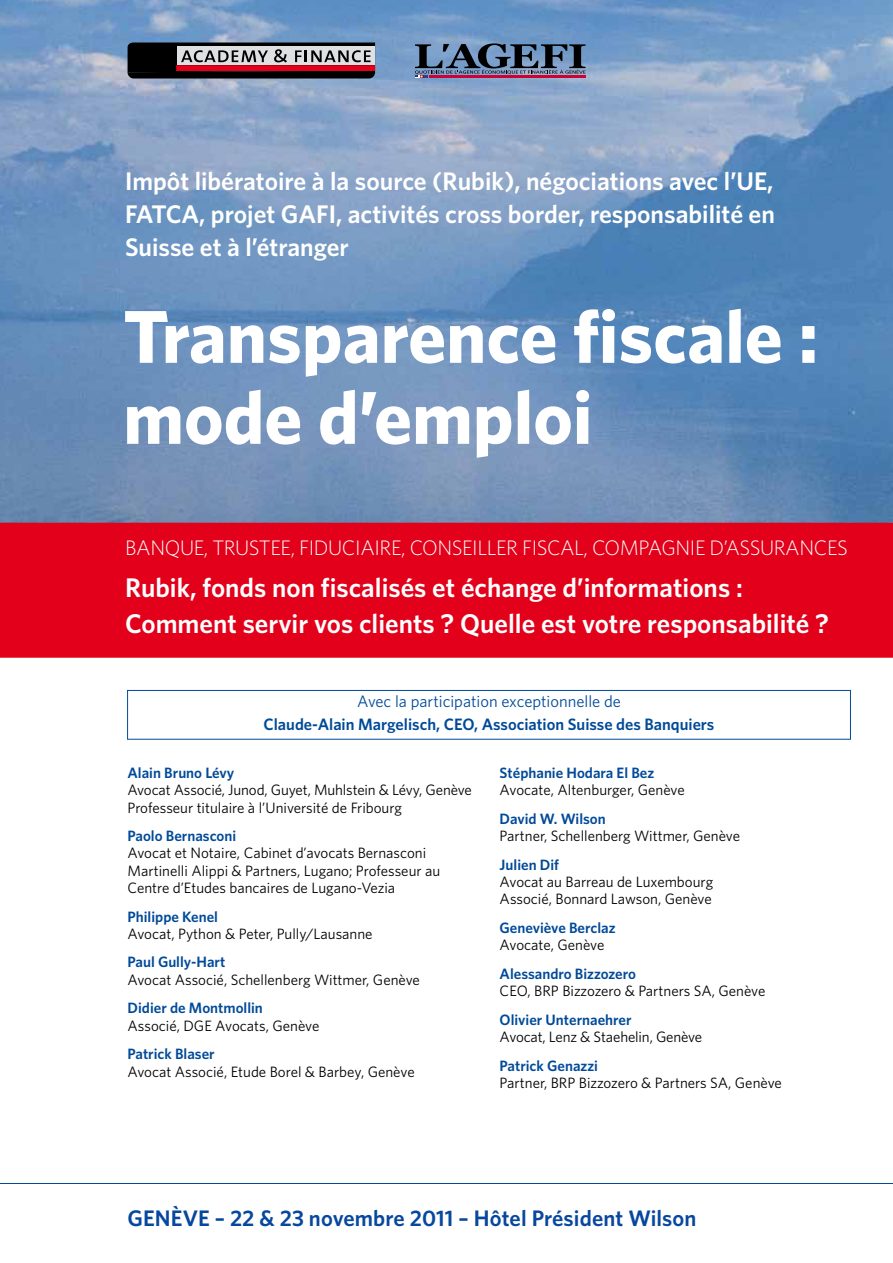
<style>
.page{position:relative;width:893px;height:1263px;background:#fff}
.page>*{position:absolute;margin:0;border:0;box-sizing:border-box;transform-origin:0 0}
.t1{font:700 75px/81px "Whitney";color:#fff}
.t2{font:600 27px/36px "Whitney";color:#fff}
.t3{font:600 25.5px/33px "Whitney";color:#fff;text-align:justify}
.t4{font:600 22.5px "Whitney";letter-spacing:.005em;color:#07479d}
.t5{font:300 21px "Whitney";letter-spacing:-.02em;color:#fff}
.t6{font:600 16.5px "Whitney";color:#004a99}
.t7{font:16.5px "Whitney";color:#004a99}
.t8{font:15px/17.2px "Whitney";color:#000}
.t9{font:600 15px "Whitney";color:#004a99}
</style>
<div class="page">
<hr style="left:0;top:1183px;width:893px;height:1px;background:#004a99">
<div style="left:127px;top:690px;width:724px;height:50px;border:1px solid #004a99"></div>
<img style="left:0;top:0;width:893px;height:523px">
<svg style="left:128px;top:43px;width:247px;height:36px;background:#585859"></svg>
<hr style="left:177px;top:66px;width:198px;height:4px;background:#e2001a">
<div style="left:176px;top:65px;width:199px;height:6px;border:1px solid #e2001a"></div>
<svg style="left:415px;top:43px;width:171px;height:35px;background:#5c617f"></svg>
<div style="left:0;top:523px;width:893px;height:135px;background:#e2001a"></div>
<h3 class="t3" style="left:125px;top:164px;width:651px">Impôt libératoire à la source (Rubik), négociations avec l’UE, FATCA, projet GAFI, activités cross border, responsabilité en Suisse et à l’étranger</h3>
<h1 class="t1" style="left:123px;top:294px;width:697px">Transparence fiscale : mode d’emploi</h1>
<h3 class="t5" style="left:125px;top:534px;width:724px">BANQUE, TRUSTEE, FIDUCIAIRE, CONSEILLER FISCAL, COMPAGNIE D’ASSURANCES</h3>
<h2 class="t2" style="left:125px;top:569px;width:705px">Rubik, fonds non fiscalisés et échange d’informations :<br>Comment servir vos clients ? Quelle est votre responsabilité ?</h2>
<p class="t7" style="left:357px;top:690px;width:265px">Avec la participation exceptionnelle de</p>
<p class="t6" style="left:264px;top:713px;width:452px">Claude-Alain Margelisch, CEO, Association Suisse des Banquiers</p>
<p class="t9" style="left:128px;top:763px;width:108px">Alain Bruno Lévy</p>
<p class="t8" style="left:128px;top:781px;width:346px">Avocat Associé, Junod, Guyet, Muhlstein &amp; Lévy, Genève<br>Professeur titulaire à l’Université de Fribourg</p>
<p class="t9" style="left:128px;top:826px;width:110px">Paolo Bernasconi</p>
<p class="t8" style="left:128px;top:844px;width:314px">Avocat et Notaire, Cabinet d’avocats Bernasconi<br>Martinelli Alippi &amp; Partners, Lugano; Professeur au<br>Centre d’Etudes bancaires de Lugano-Vezia</p>
<p class="t9" style="left:128px;top:906px;width:92px">Philippe Kenel</p>
<p class="t8" style="left:128px;top:925px;width:247px">Avocat, Python &amp; Peter, Pully/Lausanne</p>
<p class="t9" style="left:128px;top:952px;width:99px">Paul Gully-Hart</p>
<p class="t8" style="left:128px;top:970px;width:294px">Avocat Associé, Schellenberg Wittmer, Genève</p>
<p class="t9" style="left:128px;top:998px;width:137px">Didier de Montmollin</p>
<p class="t8" style="left:128px;top:1016px;width:193px">Associé, DGE Avocats, Genève</p>
<p class="t9" style="left:128px;top:1044px;width:89px">Patrick Blaser</p>
<p class="t8" style="left:128px;top:1062px;width:289px">Avocat Associé, Etude Borel &amp; Barbey, Genève</p>
<p class="t9" style="left:500px;top:763px;width:156px">Stéphanie Hodara El Bez</p>
<p class="t8" style="left:500px;top:781px;width:187px">Avocate, Altenburger, Genève</p>
<p class="t9" style="left:500px;top:809px;width:108px">David W. Wilson</p>
<p class="t8" style="left:500px;top:827px;width:242px">Partner, Schellenberg Wittmer, Genève</p>
<p class="t9" style="left:500px;top:855px;width:61px">Julien Dif</p>
<p class="t8" style="left:500px;top:873px;width:215px">Avocat au Barreau de Luxembourg<br>Associé, Bonnard Lawson, Genève</p>
<p class="t9" style="left:500px;top:918px;width:117px">Geneviève Berclaz</p>
<p class="t8" style="left:500px;top:936px;width:106px">Avocate, Genève</p>
<p class="t9" style="left:500px;top:964px;width:138px">Alessandro Bizzozero</p>
<p class="t8" style="left:500px;top:982px;width:267px">CEO, BRP Bizzozero &amp; Partners SA, Genève</p>
<p class="t9" style="left:500px;top:1009px;width:133px">Olivier Unternaehrer</p>
<p class="t8" style="left:500px;top:1028px;width:204px">Avocat, Lenz &amp; Staehelin, Genève</p>
<p class="t9" style="left:500px;top:1055px;width:100px">Patrick Genazzi</p>
<p class="t8" style="left:500px;top:1074px;width:284px">Partner, BRP Bizzozero &amp; Partners SA, Genève</p>
<h3 class="t4" style="left:128px;top:1203px;width:570px">GENèVE – 22 &amp; 23 novembre 2011 – Hôtel Président Wilson</h3>
</div>
